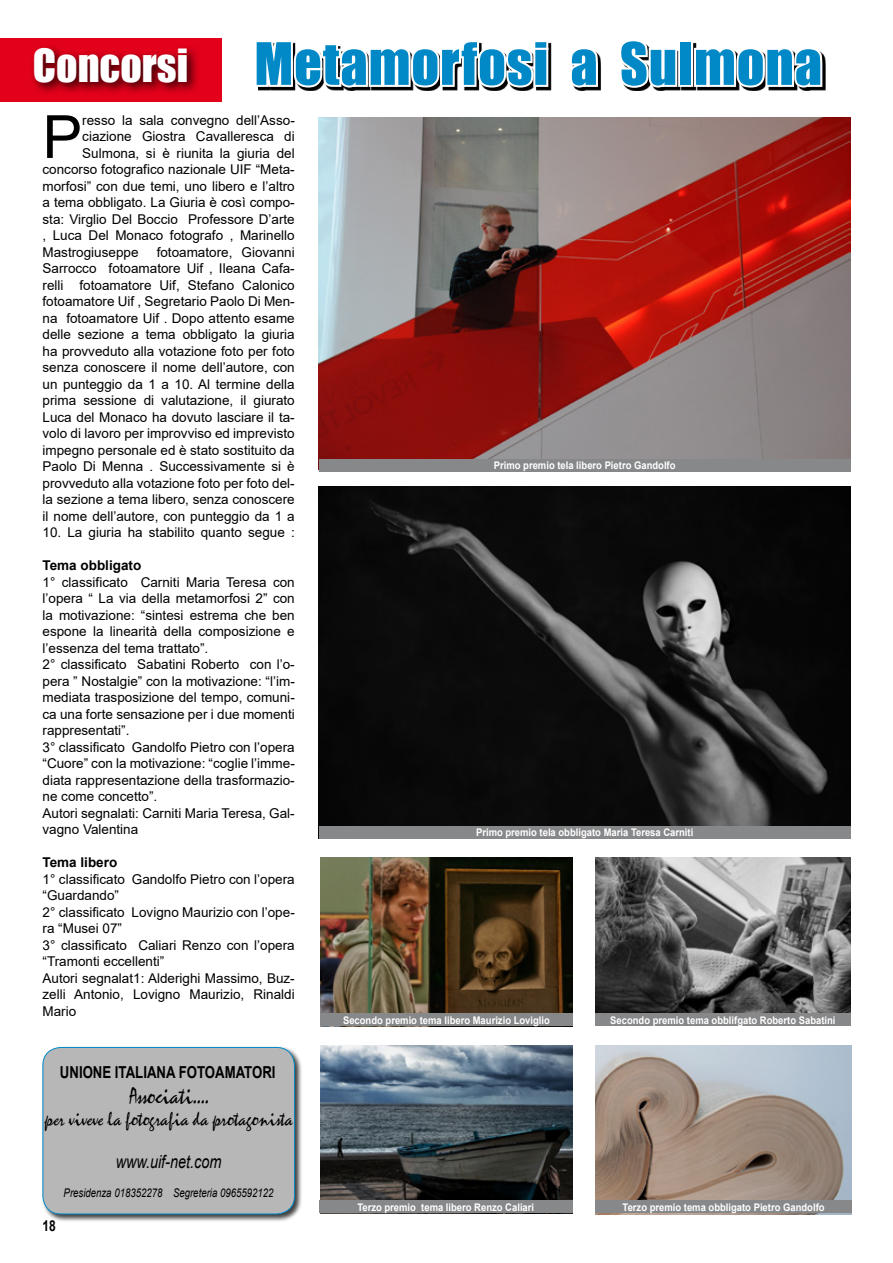
<style>
.page{position:relative;width:893px;height:1263px;background:#fff}
.page>*{position:absolute;margin:0;border:0;box-sizing:border-box;transform-origin:0 0}
.t1{font:59.55px "Arial";color:#000}
.t2{font:54px "Impact";letter-spacing:.02em;color:#0088c7}
.t3{font:21px "Borealis";color:#000;scale:.8 1}
.t4{font:18px "Borealis";color:#000;scale:.8 1}
.t5{font:italic 18px "Arial";color:#000;scale:.8 1}
.t6{font:700 16.5px "Arial";color:#000;scale:.8 1}
.t7{font:700 15px "Arial";color:#000;scale:.8 1}
.t8{font:13.5px/16.5px "Arial";color:#000}
.t9{font:700 13.5px "Arial";color:#000}
.t10{font:italic 12px "Arial";color:#000;scale:.8 1}
.t11{font:700 10.5px "Arial";color:#fff;scale:.9 1}
.s1{font-size:42px;color:#fff}
</style>
<div class="page">
<svg style="left:550px;top:42px;width:275px;height:49px"></svg>
<svg style="left:258px;top:42px;width:292px;height:49px"></svg>
<svg style="left:567px;top:44px;width:33px;height:47px"></svg>
<svg style="left:616px;top:42px;width:63px;height:49px"></svg>
<div style="left:678px;top:40px;width:15px;height:47px;border:4px solid #fff"></div>
<svg style="left:692px;top:44px;width:132px;height:47px"></svg>
<div style="left:0;top:38px;width:221px;height:64px;background:#e2001a"></div>
<img style="left:319px;top:117px;width:531px;height:342px">
<img style="left:319px;top:487px;width:531px;height:339px">
<div style="left:30px;top:44px;width:170px;height:51px;background:#000;opacity:.75"></div>
<img style="left:320px;top:858px;width:253px;height:155px">
<img style="left:595px;top:858px;width:255px;height:155px">
<img style="left:320px;top:1045px;width:253px;height:155px">
<img style="left:595px;top:1045px;width:257px;height:169px">
<div style="left:41px;top:1046px;width:262px;height:176px;background:#000;opacity:.75"></div>
<div style="left:43px;top:1047px;width:251px;height:167px;background:#b7b7b7;border-radius:18px"></div>
<div style="left:43px;top:1047px;width:252px;height:167px;border:1px solid #0088c7;border-radius:18px"></div>
<div style="left:319px;top:459px;width:531px;height:13px;background:#87888a"></div>
<div style="left:319px;top:826px;width:531px;height:13px;background:#87888a"></div>
<div style="left:320px;top:1013px;width:253px;height:13px;background:#87888a"></div>
<div style="left:595px;top:1013px;width:255px;height:13px;background:#87888a"></div>
<div style="left:319px;top:1200px;width:254px;height:13px;background:#87888a"></div>
<div style="left:595px;top:1200px;width:257px;height:13px;background:#87888a"></div>
<h2 class="t2" style="left:33px;top:22px;width:791px"><span class="s1">Concorsi</span> Metamorfosi a Sulmona</h2>
<h1 class="t1" style="left:43px;top:96px;width:41px">P</h1>
<p class="t8" style="left:82px;top:112px;width:214px">resso la sala convegno dell’Asso-</p>
<p class="t8" style="left:82px;top:128px;width:214px">ciazione Giostra Cavalleresca di</p>
<p class="t8" style="left:82px;top:145px;width:214px">Sulmona, si è riunita la giuria del</p>
<p class="t8" style="left:43px;top:161px;width:254px">concorso fotografico nazionale UIF “Meta-</p>
<p class="t8" style="left:43px;top:178px;width:254px">morfosi” con due temi, uno libero e l’altro</p>
<p class="t8" style="left:43px;top:194px;width:254px">a tema obbligato. La Giuria è così compo-</p>
<p class="t8" style="left:43px;top:211px;width:254px">sta: Virglio Del Boccio Professore D’arte</p>
<p class="t8" style="left:43px;top:227px;width:254px">, Luca Del Monaco fotografo , Marinello</p>
<p class="t8" style="left:43px;top:244px;width:98px">Mastrogiuseppe</p>
<p class="t8" style="left:43px;top:244px;width:254px;text-align:justify;text-indent:114px">fotoamatore, Giovanni Sarrocco fotoamatore Uif , Ileana Cafa&shy;relli fotoamatore Uif, Stefano Calonico fotoamatore Uif , Segretario Paolo Di Men&shy;na fotoamatore Uif . Dopo attento esame delle sezione a tema obbligato la giuria ha provveduto alla votazione foto per foto senza conoscere il nome dell’autore, con un punteggio da 1 a 10. Al termine della prima sessione di valutazione, il giurato Luca del Monaco ha dovuto lasciare il ta&shy;volo di lavoro per improvviso ed imprevisto impegno personale ed è stato sostituito da Paolo Di Menna . Successivamente si è provveduto alla votazione foto per foto del&shy;la sezione a tema libero, senza conoscere il nome dell’autore, con punteggio da 1 a</p>
<p class="t8" style="left:43px;top:524px;width:254px">10. La giuria ha stabilito quanto segue :</p>
<p class="t9" style="left:43px;top:556px;width:100px">Tema obbligato</p>
<p class="t8" style="left:43px;top:574px;width:254px">1° classificato Carniti Maria Teresa con l’opera “ La via della metamorfosi 2” con la motivazione: “sintesi estrema che ben espone la linearità della composizione e l’essenza del tema trattato”.<br>2° classificato Sabatini Roberto con l’o&shy;pera ” Nostalgie” con la motivazione: “l’im&shy;mediata trasposizione del tempo, comuni&shy;ca una forte sensazione per i due momenti rappresentati”.<br>3° classificato Gandolfo Pietro con l’opera “Cuore” con la motivazione: “coglie l’imme&shy;diata rappresentazione della trasformazio&shy;ne come concetto”.<br>Autori segnalati: Carniti Maria Teresa, Gal&shy;vagno Valentina</p>
<p class="t9" style="left:43px;top:853px;width:76px">Tema libero</p>
<p class="t8" style="left:43px;top:871px;width:254px">1° classificato Gandolfo Pietro con l’opera “Guardando”<br>2° classificato Lovigno Maurizio con l’ope&shy;ra “Musei 07”<br>3° classificato Caliari Renzo con l’opera “Tramonti eccellenti”<br>Autori segnalat1: Alderighi Massimo, Buz&shy;zelli Antonio, Lovigno Maurizio, Rinaldi<br>Mario</p>
<p class="t6" style="left:60px;top:1060px;width:271px">UNIONE ITALIANA FOTOAMATORI</p>
<h3 class="t3" style="left:128px;top:1083px;width:103px">Associati....</h3>
<h3 class="t4" style="left:45px;top:1108px;width:311px">per viveve la fotografia da protagonista</h3>
<h3 class="t5" style="left:116px;top:1150px;width:134px">www.uif-net.com</h3>
<p class="t10" style="left:64px;top:1185px;width:264px">Presidenza 018352278 Segreteria 0965592122</p>
<p class="t7" style="left:43px;top:1215px;width:18px">18</p>
<p class="t11" style="left:494px;top:458px;width:203px">Primo premio tela libero Pietro Gandolfo</p>
<p class="t11" style="left:476px;top:825px;width:243px">Primo premio tela obbligato Maria Teresa Carniti</p>
<p class="t11" style="left:343px;top:1012px;width:231px">Secondo premio tema libero Maurizio Loviglio</p>
<p class="t11" style="left:610px;top:1012px;width:252px">Secondo premio tema obblifgato Roberto Sabatini</p>
<p class="t11" style="left:357px;top:1200px;width:198px">Terzo premio tema libero Renzo Caliari</p>
<p class="t11" style="left:623px;top:1200px;width:226px">Terzo premio tema obbligato Pietro Gandolfo</p>
</div>
